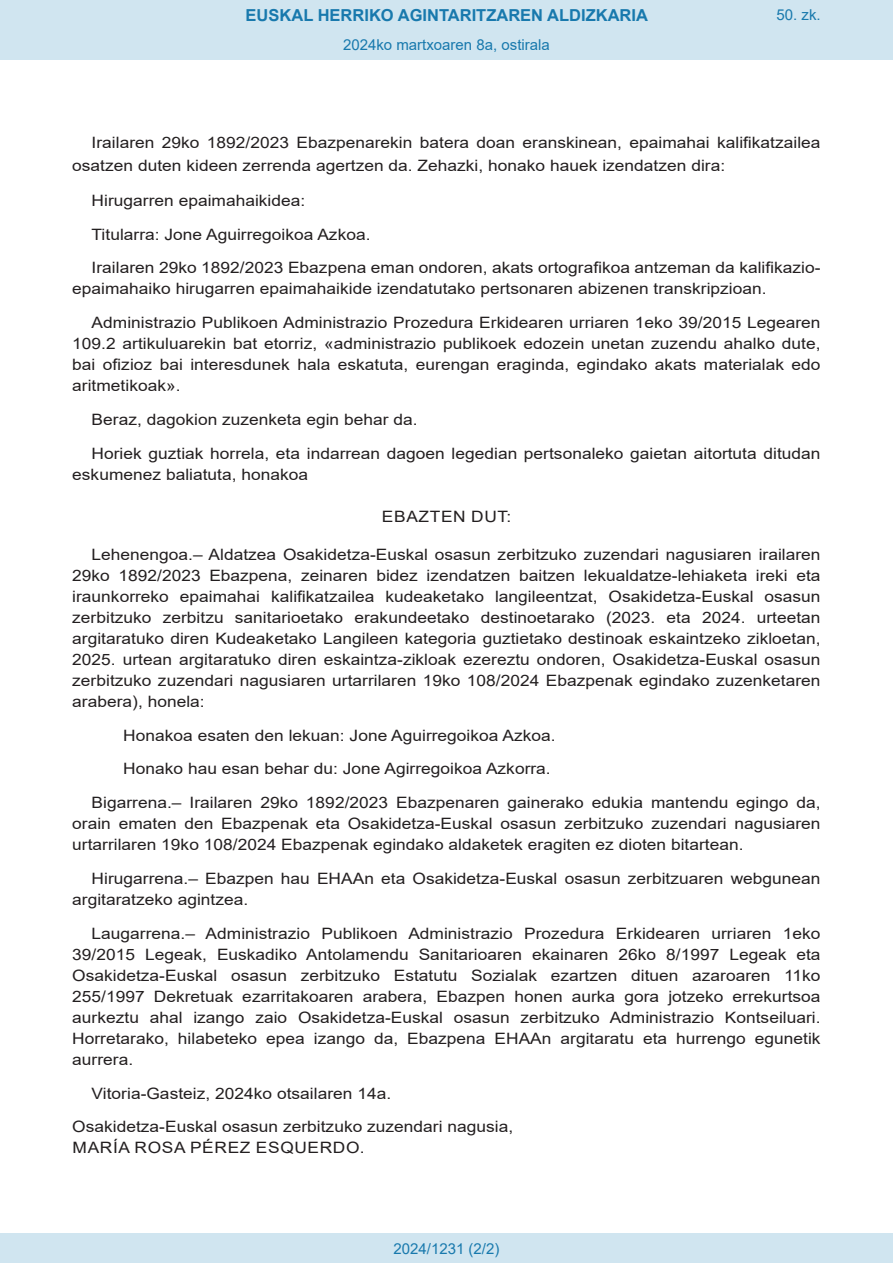
<style>
.page{position:relative;width:893px;height:1263px;background:#fff}
.page>*{position:absolute;margin:0;border:0;box-sizing:border-box;transform-origin:0 0}
.t1{font:700 16.5px "Arial";color:#1879ad}
.BOPVDetalle{font:15.6px/21px "Arial";color:#231f20;scale:1.11 1}
.BOPVDetalle2{font:15.6px "Arial";color:#231f20;scale:1.11 1}
.BOPVFirmaPuesto{font:15.6px "Arial";color:#231f20;scale:1.11 1}
.BOPVFirmaLugFec{font:15.6px "Arial";color:#231f20;scale:1.11 1}
.BOPVFirmaNombre{font:15.6px "Arial";letter-spacing:.035em;color:#231f20;scale:1.11 1}
.BOPVClave{font:15.6px "Arial";letter-spacing:.035em;color:#231f20;scale:1.11 1}
.Paginacion_Centro{font:15px "Arial";color:#1879ad}
</style>
<div class="page">
<div style="left:0;top:0;width:893px;height:60px;background:#d0e5f0"></div>
<div style="left:0;top:1233px;width:893px;height:30px;background:#d0e5f0"></div>
<p class="t1" style="left:246px;top:3px;width:404px">EUSKAL HERRIKO AGINTARITZAREN ALDIZKARIA</p>
<p class="Paginacion_Centro" style="left:343px;top:35px;width:208px">2024ko martxoaren 8a, ostirala</p>
<p class="Paginacion_Centro" style="left:776px;top:5px;width:46px">50. zk.</p>
<p class="BOPVDetalle" style="left:72px;top:131px;width:676px;line-height:22.5px;text-indent:19px">Irailaren 29ko 1892/2023 Ebazpenarekin batera doan eranskinean, epaimahai kalifikatzailea osatzen duten kideen zerrenda agertzen da. Zehazki, honako hauek izendatzen dira:</p>
<p class="BOPVDetalle" style="left:92px;top:190px;width:194px">Hirugarren epaimahaikidea:</p>
<p class="BOPVDetalle" style="left:92px;top:224px;width:253px">Titularra: Jone Aguirregoikoa Azkoa.</p>
<p class="BOPVDetalle" style="left:72px;top:257px;width:676px;text-indent:19px">Irailaren 29ko 1892/2023 Ebazpena eman ondoren, akats ortografikoa antzeman da kalifikazio&shy;epaimahaiko hirugarren epaimahaikide izendatutako pertsonaren abizenen transkripzioan.</p>
<p class="BOPVDetalle" style="left:72px;top:312px;width:676px;text-align:justify;text-indent:19px">Administrazio Publikoen Administrazio Prozedura Erkidearen urriaren 1eko 39/2015 Legearen 109.2 artikuluarekin bat etorriz, «administrazio publikoek edozein unetan zuzendu ahalko dute, bai ofizioz bai interesdunek hala eskatuta, eurengan eraginda, egindako akats materialak edo aritmetikoak».</p>
<p class="BOPVDetalle" style="left:92px;top:409px;width:295px">Beraz, dagokion zuzenketa egin behar da.</p>
<p class="BOPVDetalle" style="left:72px;top:443px;width:676px;text-indent:19px">Horiek guztiak horrela, eta indarrean dagoen legedian pertsonaleko gaietan aitortuta ditudan eskumenez baliatuta, honakoa</p>
<p class="BOPVClave" style="left:382px;top:506px;width:118px">EBAZTEN DUT:</p>
<p class="BOPVDetalle" style="left:72px;top:544px;width:676px;text-align:justify;text-indent:19px">Lehenengoa.– Aldatzea Osakidetza-Euskal osasun zerbitzuko zuzendari nagusiaren irailaren 29ko 1892/2023 Ebazpena, zeinaren bidez izendatzen baitzen lekualdatze-lehiaketa ireki eta iraunkorreko epaimahai kalifikatzailea kudeaketako langileentzat, Osakidetza-Euskal osasun zerbitzuko zerbitzu sanitarioetako erakundeetako destinoetarako (2023. eta 2024. urteetan argitaratuko diren Kudeaketako Langileen kategoria guztietako destinoak eskaintzeko zikloetan, 2025. urtean argitaratuko diren eskaintza-zikloak ezereztu ondoren, Osakidetza-Euskal osasun zerbitzuko zuzendari nagusiaren urtarrilaren 19ko 108/2024 Ebazpenak egindako zuzenketaren arabera), honela:</p>
<p class="BOPVDetalle2" style="left:123px;top:724px;width:391px">Honakoa esaten den lekuan: Jone Aguirregoikoa Azkoa.</p>
<p class="BOPVDetalle2" style="left:123px;top:758px;width:387px">Honako hau esan behar du: Jone Agirregoikoa Azkorra.</p>
<p class="BOPVDetalle" style="left:72px;top:792px;width:676px;text-align:justify;text-indent:19px">Bigarrena.– Irailaren 29ko 1892/2023 Ebazpenaren gainerako edukia mantendu egingo da, orain ematen den Ebazpenak eta Osakidetza-Euskal osasun zerbitzuko zuzendari nagusiaren urtarrilaren 19ko 108/2024 Ebazpenak egindako aldaketek eragiten ez dioten bitartean.</p>
<p class="BOPVDetalle" style="left:72px;top:868px;width:676px;text-indent:19px">Hirugarrena.– Ebazpen hau EHAAn eta Osakidetza-Euskal osasun zerbitzuaren webgunean argitaratzeko agintzea.</p>
<p class="BOPVDetalle" style="left:72px;top:923px;width:676px;text-align:justify;text-indent:19px">Laugarrena.– Administrazio Publikoen Administrazio Prozedura Erkidearen urriaren 1eko 39/2015 Legeak, Euskadiko Antolamendu Sanitarioaren ekainaren 26ko 8/1997 Legeak eta Osakidetza-Euskal osasun zerbitzuko Estatutu Sozialak ezartzen dituen azaroaren 11ko 255/1997 Dekretuak ezarritakoaren arabera, Ebazpen honen aurka gora jotzeko errekurtsoa aurkeztu ahal izango zaio Osakidetza-Euskal osasun zerbitzuko Administrazio Kontseiluari.<br>Horretarako, hilabeteko epea izango da, Ebazpena EHAAn argitaratu eta hurrengo egunetik aurrera.</p>
<p class="BOPVFirmaLugFec" style="left:92px;top:1082px;width:271px">Vitoria-Gasteiz, 2024ko otsailaren 14a.</p>
<p class="BOPVFirmaPuesto" style="left:72px;top:1116px;width:399px">Osakidetza-Euskal osasun zerbitzuko zuzendari nagusia,</p>
<p class="BOPVFirmaNombre" style="left:73px;top:1137px;width:265px">MARÍA ROSA PÉREZ ESQUERDO.</p>
<p class="Paginacion_Centro" style="left:393px;top:1238px;width:107px">2024/1231 (2/2)</p>
</div>
